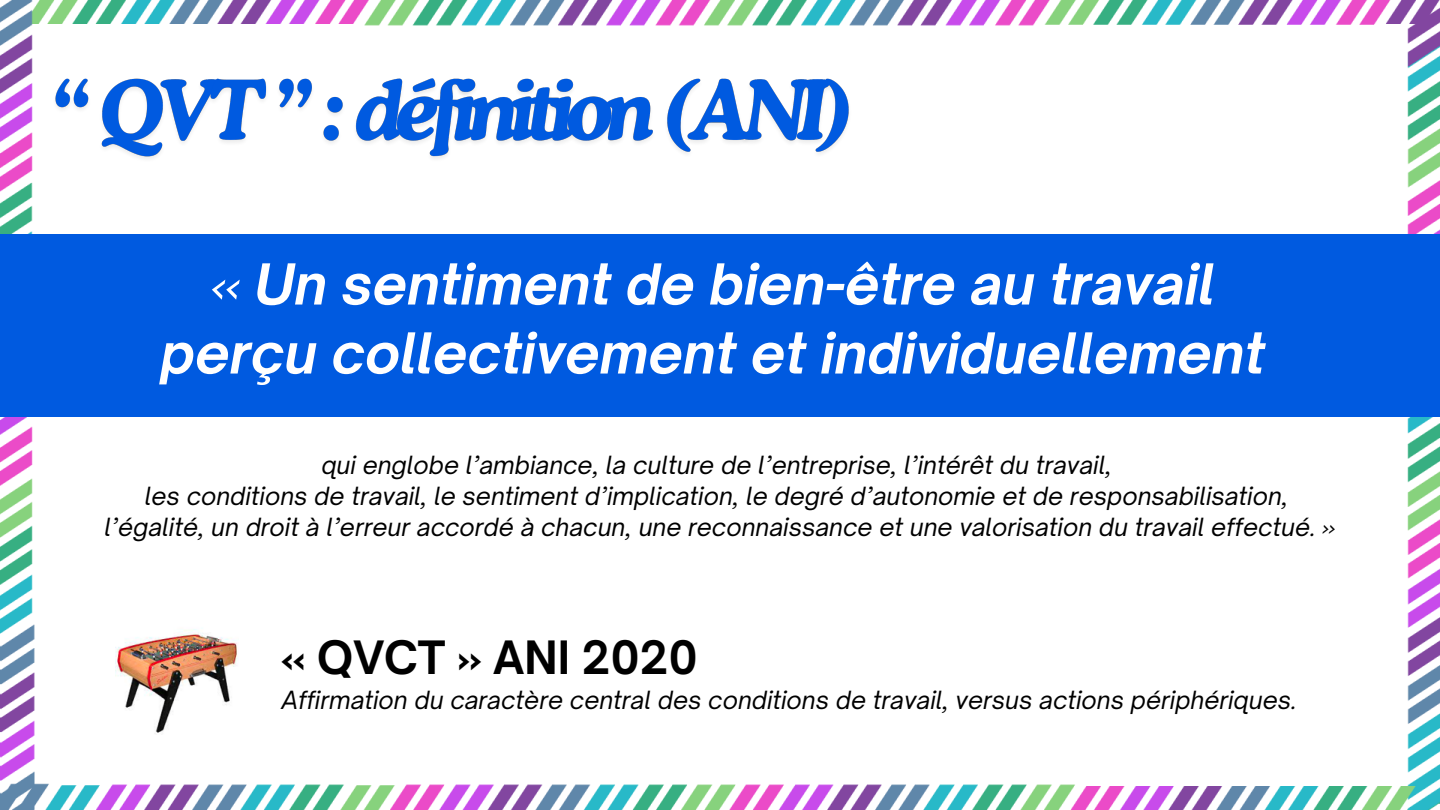
<style>
.page{position:relative;width:1440px;height:810px;background:#fff}
.page>*{position:absolute;margin:0;border:0;box-sizing:border-box;transform-origin:0 0}
.t1{font:italic 700 54px/69px "Open Sauce One";color:#fff;text-align:center}
.t2{font:700 44px "Open Sauce One";color:#000}
.t3{font:italic 24px "Open Sauce One";color:#000}
.s1{font-weight:400}
</style>
<div class="page">
<img style="left:0;top:0;width:1440px;height:810px">
<img style="left:48px;top:60px;width:809px;height:107px">
<div style="left:0;top:234px;width:1440px;height:183px;background:#005ae0"></div>
<img style="left:116px;top:608px;width:122px;height:129px">
<h2 class="t1" style="left:160px;top:249px;width:1106px"><span class="s1">«</span> Un sentiment de bien-être au travail perçu collectivement et individuellement</h2>
<p class="t3" style="left:321px;top:450px;width:792px">qui englobe l’ambiance, la culture de l’entreprise, l’intérêt du travail,</p>
<p class="t3" style="left:145px;top:481px;width:1145px">les conditions de travail, le sentiment d’implication, le degré d’autonomie et de responsabilisation,</p>
<p class="t3" style="left:105px;top:512px;width:1232px">l’égalité, un droit à l’erreur accordé à chacun, une reconnaissance et une valorisation du travail effectué. »</p>
<p class="t2" style="left:281px;top:630px;width:418px">« QVCT » ANI 2020</p>
<p class="t3" style="left:281px;top:685px;width:1017px">Affirmation du caractère central des conditions de travail, versus actions périphériques.</p>
</div>
